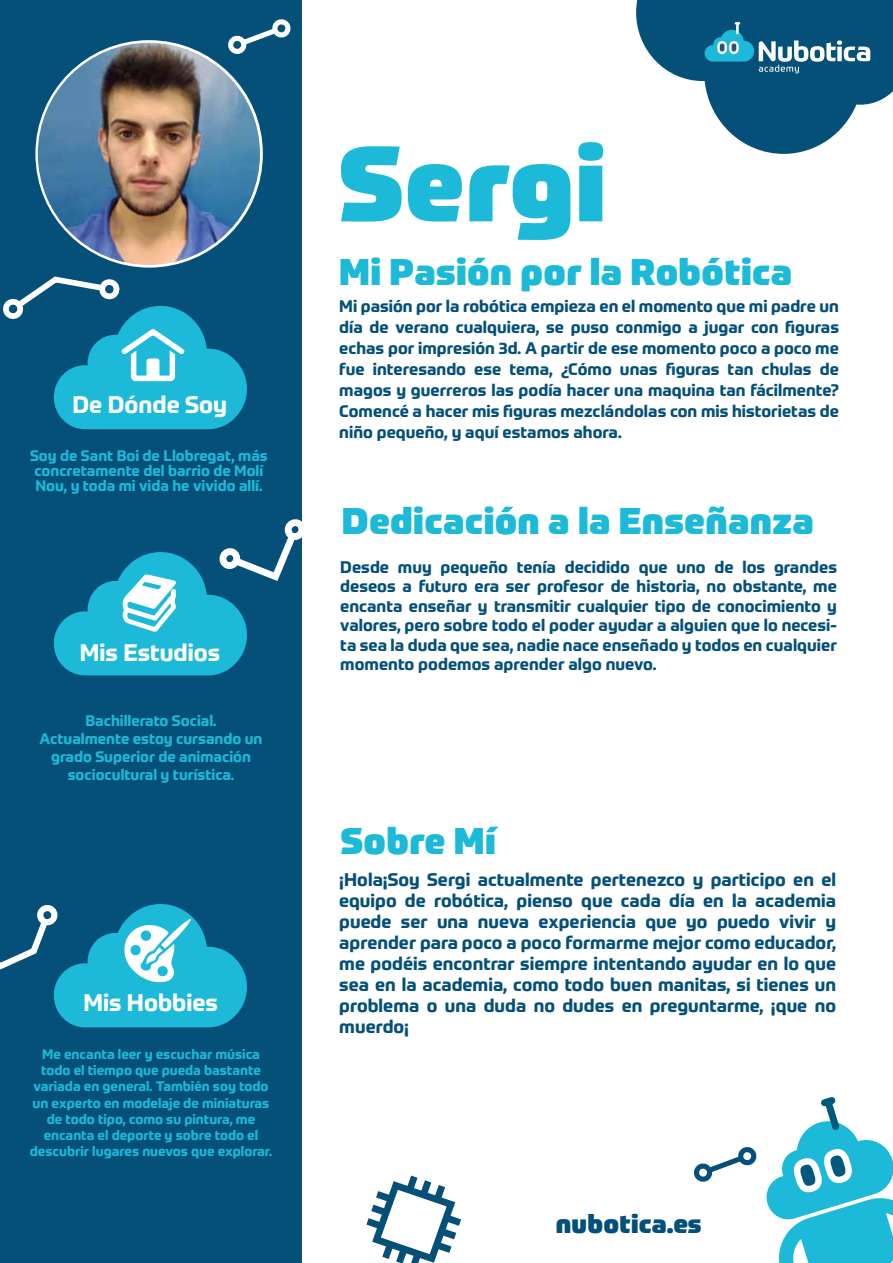
<style>
.page{position:relative;width:893px;height:1263px;background:#fff}
.page>*{position:absolute;margin:0;border:0;box-sizing:border-box;transform-origin:0 0}
.t1{font:900 105px "Prometo";letter-spacing:.01em;color:#1cb9d8}
.t2{font:900 36.45px "Prometo";letter-spacing:.01em;color:#1cb9d8}
.t3{font:900 25.65px "Prometo";letter-spacing:.01em;color:#045079}
.t4{font:700 23.55px "Prometo";color:#fff}
.t5{font:700 18px/21px "Prometo";letter-spacing:.005em;color:#045079;text-align:justify}
.t6{font:700 16.5px/21px "Prometo";letter-spacing:.005em;color:#045079;text-align:justify}
.t7{font:700 15px/18px "Prometo";color:#1cb9d8;text-align:center}
.t8{font:700 13.5px/16.2px "Prometo";color:#1cb9d8;text-align:center}
</style>
<div class="page">
<div style="left:0;top:0;width:301px;height:1263px;background:#045079"></div>
<svg style="left:636px;top:0;width:257px;height:154px"></svg>
<svg style="left:228px;top:19px;width:63px;height:35px"></svg>
<svg style="left:694px;top:1097px;width:199px;height:166px"></svg>
<svg style="left:366px;top:1175px;width:95px;height:88px"></svg>
<svg style="left:3px;top:276px;width:244px;height:153px"></svg>
<svg style="left:54px;top:513px;width:248px;height:162px"></svg>
<svg style="left:0;top:904px;width:247px;height:123px"></svg>
<img style="left:38px;top:43px;width:222px;height:222px;border-radius:111px">
<h3 class="t4" style="left:72px;top:390px;width:156px">De Dónde Soy</h3>
<p class="t7" style="left:30px;top:448px;width:239px;line-height:15px">Soy de Sant Boi de Llobregat, más concretamente del barrio de Molí<br>Nou, y toda mi vida he vivido allí.</p>
<h3 class="t4" style="left:80px;top:638px;width:142px">Mis Estudios</h3>
<p class="t7" style="left:40px;top:712px;width:224px">Bachillerato Social.<br>Actualmente estoy cursando un grado Superior de animación sociocultural y turística.</p>
<h3 class="t4" style="left:83px;top:988px;width:136px">Mis Hobbies</h3>
<p class="t8" style="left:30px;top:1046px;width:244px">Me encanta leer y escuchar música todo el tiempo que pueda bastante variada en general. También soy todo un experto en modelaje de miniaturas de todo tipo, como su pintura, me encanta el deporte y sobre todo el descubrir lugares nuevos que explorar.</p>
<h1 class="t1" style="left:339px;top:117px;width:268px">Sergi</h1>
<h2 class="t2" style="left:339px;top:249px;width:454px">Mi Pasión por la Robótica</h2>
<p class="t6" style="left:339px;top:295px;width:501px">Mi pasión por la robótica empieza en el momento que mi padre un día de verano cualquiera, se puso conmigo a jugar con figuras echas por impresión 3d. A partir de ese momento poco a poco me fue interesando ese tema, ¿Cómo unas figuras tan chulas de magos y guerreros las podía hacer una maquina tan fácilmente?<br>Comencé a hacer mis figuras mezclándolas con mis historietas de niño pequeño, y aquí estamos ahora.</p>
<h2 class="t2" style="left:342px;top:498px;width:474px">Dedicación a la Enseñanza</h2>
<p class="t6" style="left:340px;top:557px;width:498px;line-height:19.5px">Desde muy pequeño tenía decidido que uno de los grandes deseos a futuro era ser profesor de historia, no obstante, me encanta enseñar y transmitir cualquier tipo de conocimiento y valores, pero sobre todo el poder ayudar a alguien que lo necesi&shy;ta sea la duda que sea, nadie nace enseñado y todos en cualquier momento podemos aprender algo nuevo.</p>
<h2 class="t2" style="left:341px;top:817px;width:156px">Sobre Mí</h2>
<p class="t5" style="left:339px;top:869px;width:498px">¡Hola¡Soy Sergi actualmente pertenezco y participo en el equipo de robótica, pienso que cada día en la academia puede ser una nueva experiencia que yo puedo vivir y aprender para poco a poco formarme mejor como educador, me podéis encontrar siempre intentando ayudar en lo que sea en la academia, como todo buen manitas, si tienes un problema o una duda no dudes en preguntarme, ¡que no muerdo¡</p>
<h3 class="t3" style="left:556px;top:1208px;width:147px">nubotica.es</h3>
</div>
